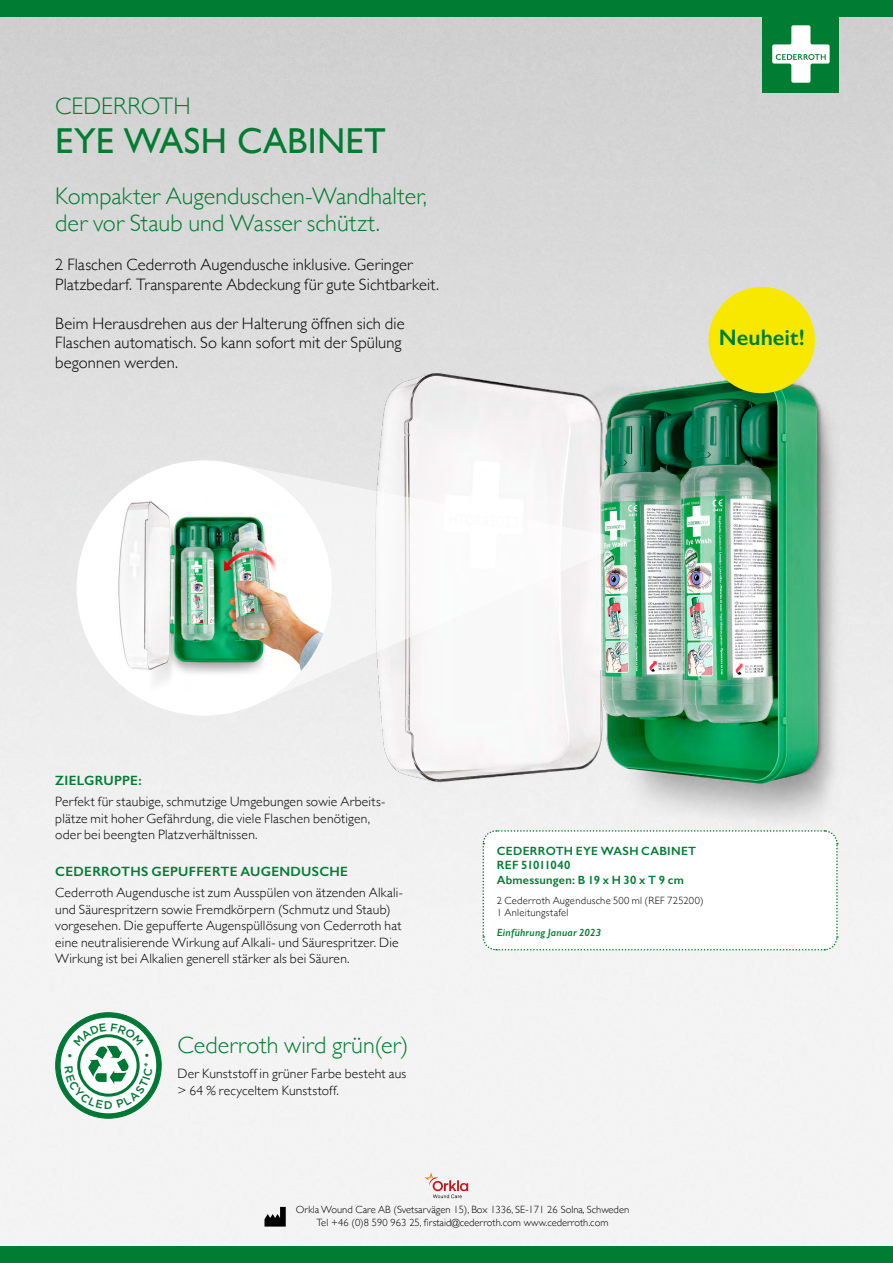
<style>
.page{position:relative;width:893px;height:1263px;background:#fff}
.page>*{position:absolute;margin:0;border:0;box-sizing:border-box;transform-origin:0 0}
.t1{font:36px "Gill Sans";letter-spacing:.01em;color:#007d32}
.t2{font:300 24px/27px "Gill Sans";letter-spacing:.005em;color:#007d32}
.t3{font:600 22.5px "Gill Sans";color:#007d32}
.t4{font:300 16.5px/19.5px "Gill Sans";letter-spacing:.01em;color:#000}
.t5{font:300 13.5px/16.5px "Gill Sans";letter-spacing:.015em;color:#000}
.t6{font:600 13.5px "Gill Sans";letter-spacing:.025em;color:#007d32}
.t7{font:600 12px/14.4px "Gill Sans";letter-spacing:.02em;color:#007d32}
.t8{font:300 10.5px/12.6px "Gill Sans";color:#000;text-align:center}
.t9{font:300 10.5px/12.6px "Gill Sans";letter-spacing:.025em;color:#000}
.t10{font:italic 600 10.5px "Gill Sans";letter-spacing:.015em;color:#007d32}
</style>
<div class="page">
<img style="left:0;top:17px;width:893px;height:1229px">
<div style="left:0;top:0;width:893px;height:17px;background:#007d32"></div>
<div style="left:763px;top:16px;width:76px;height:76px;background:#007d32"></div>
<svg style="left:772px;top:25px;width:58px;height:58px"></svg>
<div style="left:0;top:1246px;width:893px;height:17px;background:#007d32"></div>
<svg style="left:482px;top:865px;width:356px;height:86px"></svg>
<div style="left:56px;top:1013px;width:105px;height:105px;background:#007835;border-radius:50%"></div>
<svg style="left:60px;top:1017px;width:97px;height:97px"></svg>
<div style="left:59px;top:1016px;width:99px;height:99px;border:2px solid #007835;border-radius:50%"></div>
<img style="left:326px;top:309px;width:567px;height:556px">
<svg style="left:216px;top:460px;width:418px;height:247px"></svg>
<div style="left:77px;top:460px;width:255px;height:256px;background:#fff;border-radius:50%"></div>
<img style="left:98px;top:481px;width:234px;height:225px">
<div style="left:709px;top:287px;width:106px;height:106px;background:#f8e800;border-radius:50%"></div>
<svg style="left:264px;top:1207px;width:22px;height:19px"></svg>
<svg style="left:425px;top:1172px;width:43px;height:26px"></svg>
<svg style="left:65px;top:1023px;width:87px;height:86px"></svg>
<h2 class="t2" style="left:55px;top:92px;width:137px">CEDERROTH</h2>
<h1 class="t1" style="left:55px;top:120px;width:332px">EYE WASH CABINET</h1>
<h2 class="t2" style="left:55px;top:181px;width:373px">Kompakter Augenduschen-Wandhalter, der vor Staub und Wasser schützt.</h2>
<p class="t4" style="left:55px;top:254px;width:385px">2 Flaschen Cederroth Augendusche inklusive. Geringer<br>Platzbedarf. Transparente Abdeckung für gute Sichtbarkeit.</p>
<p class="t4" style="left:55px;top:313px;width:351px">Beim Herausdrehen aus der Halterung öffnen sich die<br>Flaschen automatisch. So kann sofort mit der Spülung begonnen werden.</p>
<h3 class="t3" style="left:719px;top:324px;width:88px">Neuheit!</h3>
<p class="t6" style="left:55px;top:772px;width:88px">ZIELGRUPPE:</p>
<p class="t5" style="left:55px;top:793px;width:331px">Perfekt für staubige, schmutzige Umgebungen sowie Arbeits&shy;plätze mit hoher Gefährdung, die viele Flaschen benötigen, oder bei beengten Platzverhältnissen.</p>
<p class="t6" style="left:55px;top:863px;width:294px">CEDERROTHS GEPUFFERTE AUGENDUSCHE</p>
<p class="t5" style="left:55px;top:884px;width:348px">Cederroth Augendusche ist zum Ausspülen von ätzenden Alkali&shy;und Säurespritzern sowie Fremdkörpern (Schmutz und Staub) vorgesehen. Die gepufferte Augenspüllösung von Cederroth hat eine neutralisierende Wirkung auf Alkali- und Säurespritzer. Die Wirkung ist bei Alkalien generell stärker als bei Säuren.</p>
<h2 class="t2" style="left:178px;top:1030px;width:232px">Cederroth wird grün(er)</h2>
<p class="t5" style="left:178px;top:1065px;width:230px">Der Kunststoff in grüner Farbe besteht aus &gt; 64 % recyceltem Kunststoff.</p>
<p class="t7" style="left:497px;top:843px;width:201px">CEDERROTH EYE WASH CABINET<br>REF 51011040<br>Abmessungen: B 19 x H 30 x T 9 cm</p>
<p class="t9" style="left:497px;top:893px;width:208px">2 Cederroth Augendusche 500 ml (REF 725200)<br>1 Anleitungstafel</p>
<p class="t10" style="left:497px;top:926px;width:106px">Einführung Januar 2023</p>
<p class="t8" style="left:296px;top:1203px;width:335px">Orkla Wound Care AB (Svetsarvägen 15), Box 1336, SE-171 26 Solna, Schweden<br>Tel +46 (0)8 590 963 25, firstaid@cederroth.com www.cederroth.com</p>
</div>
